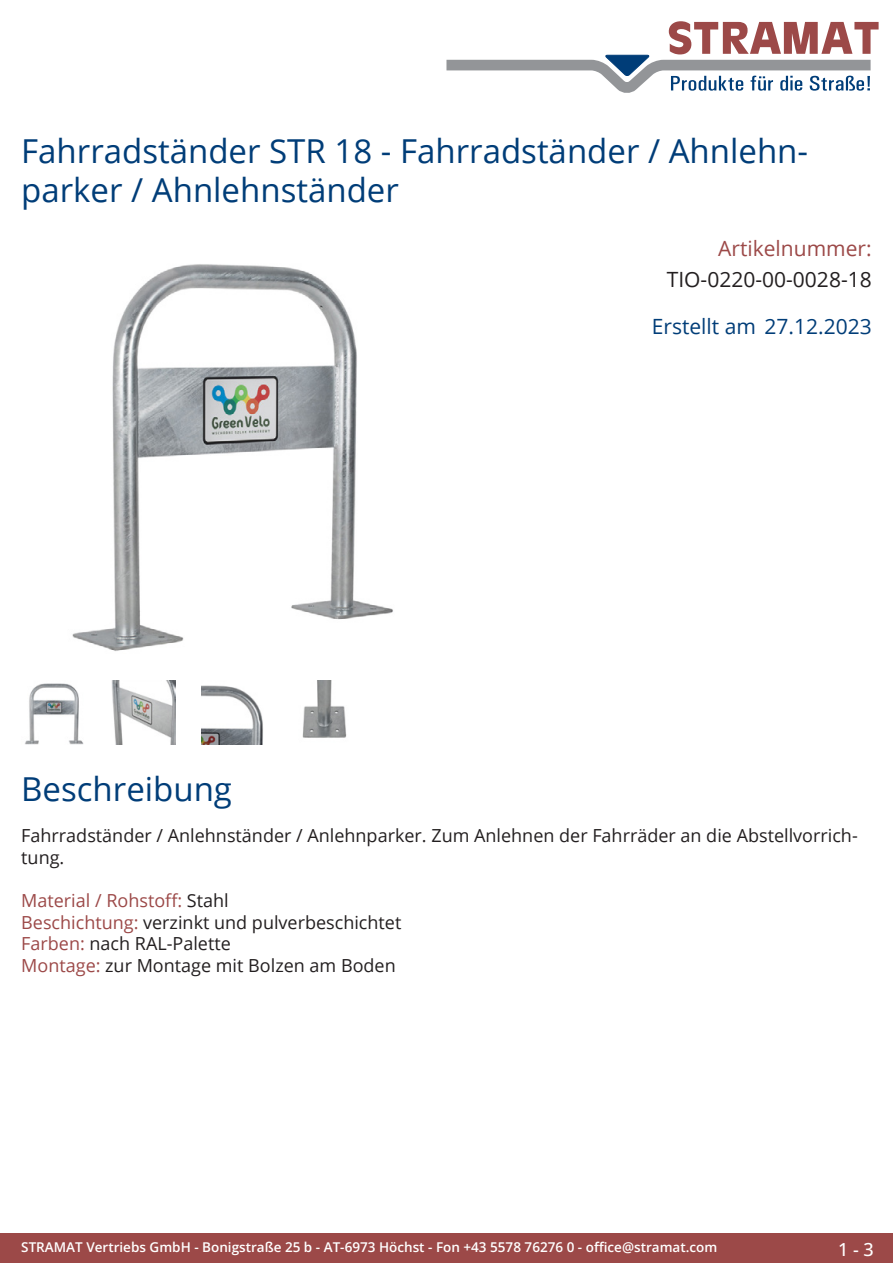
<style>
.page{position:relative;width:893px;height:1263px;background:#fff}
.page>*{position:absolute;margin:0;border:0;box-sizing:border-box;transform-origin:0 0}
.Produkttitel{font:33px/39.6px "Open Sans";color:#003d78}
.Erstellungsdatum{font:21px "Open Sans";color:#003d78}
.TechDaten_Inhalt{font:21px "Open Sans";color:#231f20}
.TechDaten_Überschrif{font:21px "Open Sans";color:#9c4948}
.Beschreibung_Text{font:18px/21.6px "Open Sans";color:#231f20}
.t1{font:500 18px "Open Sans";color:#fff}
.t2{font:600 13.5px "Open Sans";color:#fff}
.s1{color:#9c4948}
</style>
<div class="page">
<div style="left:0;top:1233px;width:893px;height:30px;background:#9c4948"></div>
<svg style="left:446px;top:21px;width:433px;height:72px"></svg>
<img style="left:72px;top:264px;width:321px;height:387px">
<img style="left:25px;top:683px;width:59px;height:61px">
<img style="left:112px;top:680px;width:63px;height:64px">
<img style="left:202px;top:685px;width:61px;height:59px">
<img style="left:302px;top:680px;width:45px;height:58px">
<p class="Produkttitel" style="left:21px;top:130px;width:786px">Fahrradständer STR 18 - Fahrradständer / Ahnlehn&shy;parker / Ahnlehnständer</p>
<p class="TechDaten_Überschrif" style="left:718px;top:234px;width:155px">Artikelnummer:</p>
<p class="TechDaten_Inhalt" style="left:667px;top:265px;width:207px">TIO-0220-00-0028-18</p>
<p class="Erstellungsdatum" style="left:652px;top:312px;width:221px">Erstellt am 27.12.2023</p>
<p class="Produkttitel" style="left:21px;top:768px;width:212px">Beschreibung</p>
<p class="Beschreibung_Text" style="left:21px;top:824px;width:837px">Fahrradständer / Anlehnständer / Anlehnparker. Zum Anlehnen der Fahrräder an die Abstellvorrich&shy;tung.</p>
<p class="Beschreibung_Text" style="left:21px;top:889px;width:382px"><span class="s1">Material / Rohstoff:</span> Stahl<br><span class="s1">Beschichtung:</span> verzinkt und pulverbeschichtet <span class="s1">Farben:</span> nach RAL-Palette<br><span class="s1">Montage:</span> zur Montage mit Bolzen am Boden</p>
<p class="t2" style="left:21px;top:1238px;width:698px">STRAMAT Vertriebs GmbH - Bonigstraße 25 b - AT-6973 Höchst - Fon +43 5578 76276 0 - office@stramat.com</p>
<p class="t1" style="left:838px;top:1237px;width:37px">1 - 3</p>
</div>
